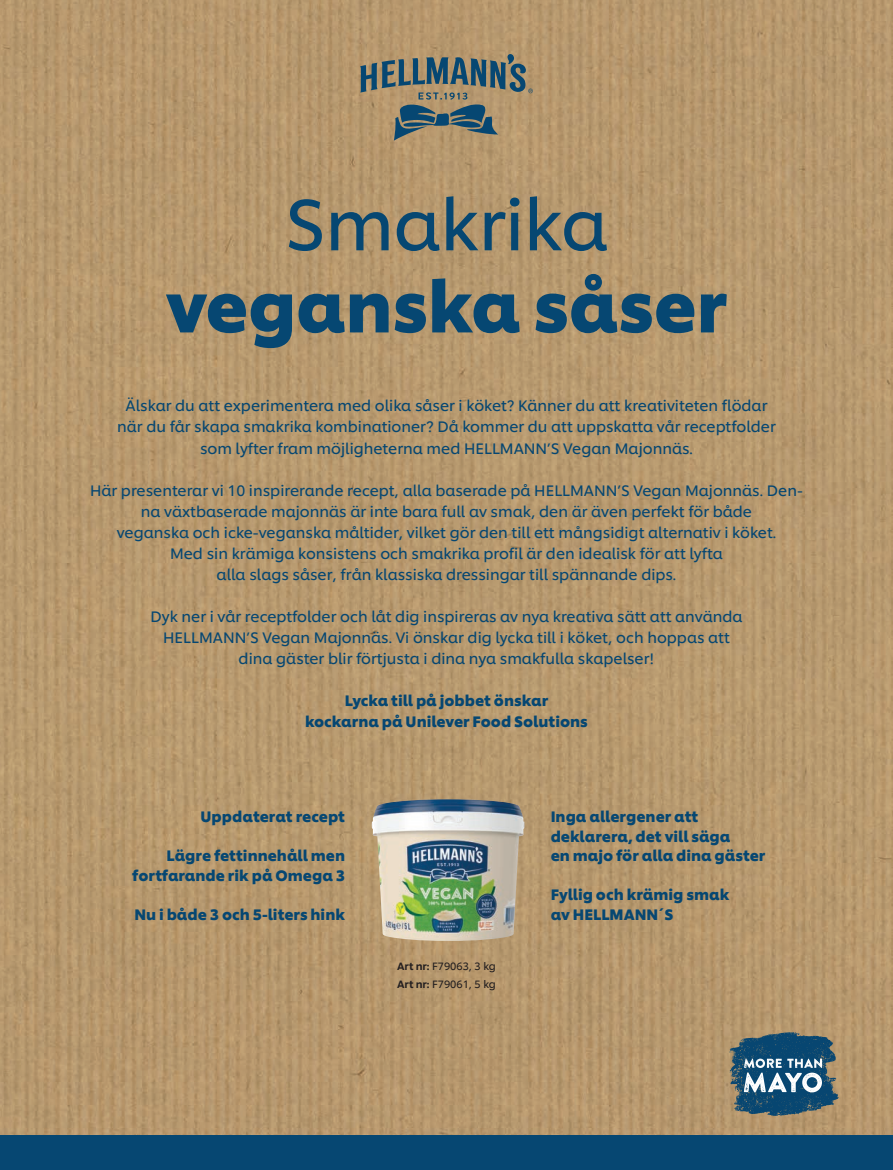
<style>
.page{position:relative;width:893px;height:1170px;background:#fff}
.page>*{position:absolute;margin:0;border:0;box-sizing:border-box;transform-origin:0 0}
.t1{font:700 70.8px "Unilever Shilling";letter-spacing:-.01em;color:#064772}
.t2{font:70.8px "Unilever Shilling";letter-spacing:-.01em;color:#064772}
.t3{font:15px/21px "Unilever Shilling";color:#064772;text-align:center}
.t4{font:700 15px/19.5px "Unilever Shilling";color:#064772}
.t5{font:10.5px/18px "Unilever Shilling";color:#231f20}
.s1{font-weight:500}
</style>
<div class="page">
<img style="left:0;top:0;width:893px;height:1135px">
<img style="left:372px;top:799px;width:153px;height:141px">
<div style="left:0;top:1135px;width:893px;height:34px;background:#064772"></div>
<svg style="left:729px;top:1031px;width:110px;height:85px;background:#4d6e80"></svg>
<svg style="left:360px;top:54px;width:173px;height:87px;background:#84806e"></svg>
<h1 class="t2" style="left:285px;top:172px;width:325px">Smakrika</h1>
<h1 class="t1" style="left:166px;top:251px;width:563px">veganska såser</h1>
<p class="t3" style="left:117px;top:394px;width:660px">Älskar du att experimentera med olika såser i köket? Känner du att kreativiteten flödar när du får skapa smakrika kombinationer? Då kommer du att uppskatta vår receptfolder som lyfter fram möjligheterna med HELLMANN’S Vegan Majonnäs.</p>
<p class="t3" style="left:90px;top:478px;width:714px">Här presenterar vi 10 inspirerande recept, alla baserade på HELLMANN’S Vegan Majonnäs. Den&shy;na växtbaserade majonnäs är inte bara full av smak, den är även perfekt för både<br>veganska och icke-veganska måltider, vilket gör den till ett mångsidigt alternativ i köket.<br>Med sin krämiga konsistens och smakrika profil är den idealisk för att lyfta<br>alla slags såser, från klassiska dressingar till spännande dips.</p>
<p class="t3" style="left:150px;top:604px;width:593px">Dyk ner i vår receptfolder och låt dig inspireras av nya kreativa sätt att använda<br>HELLMANN’S Vegan Majonnäs. Vi önskar dig lycka till i köket, och hoppas att dina gäster blir förtjusta i dina nya smakfulla skapelser!</p>
<p class="t4" style="left:305px;top:688px;width:284px;line-height:21px;text-align:center">Lycka till på jobbet önskar<br>kockarna på Unilever Food Solutions</p>
<p class="t4" style="left:201px;top:805px;width:146px">Uppdaterat recept</p>
<p class="t4" style="left:132px;top:844px;width:214px;text-align:right">Lägre fettinnehåll men fortfarande rik på Omega 3</p>
<p class="t4" style="left:134px;top:902px;width:212px">Nu i både 3 och 5-liters hink</p>
<p class="t5" style="left:397px;top:956px;width:100px"><span class="s1">Art nr:</span> F79063, 3 kg<br><span class="s1">Art nr:</span> F79061, 5 kg</p>
<p class="t4" style="left:551px;top:805px;width:216px">Inga allergener att deklarera, det vill säga<br>en majo för alla dina gäster</p>
<p class="t4" style="left:551px;top:883px;width:180px">Fyllig och krämig smak av HELLMANN´S</p>
</div>
